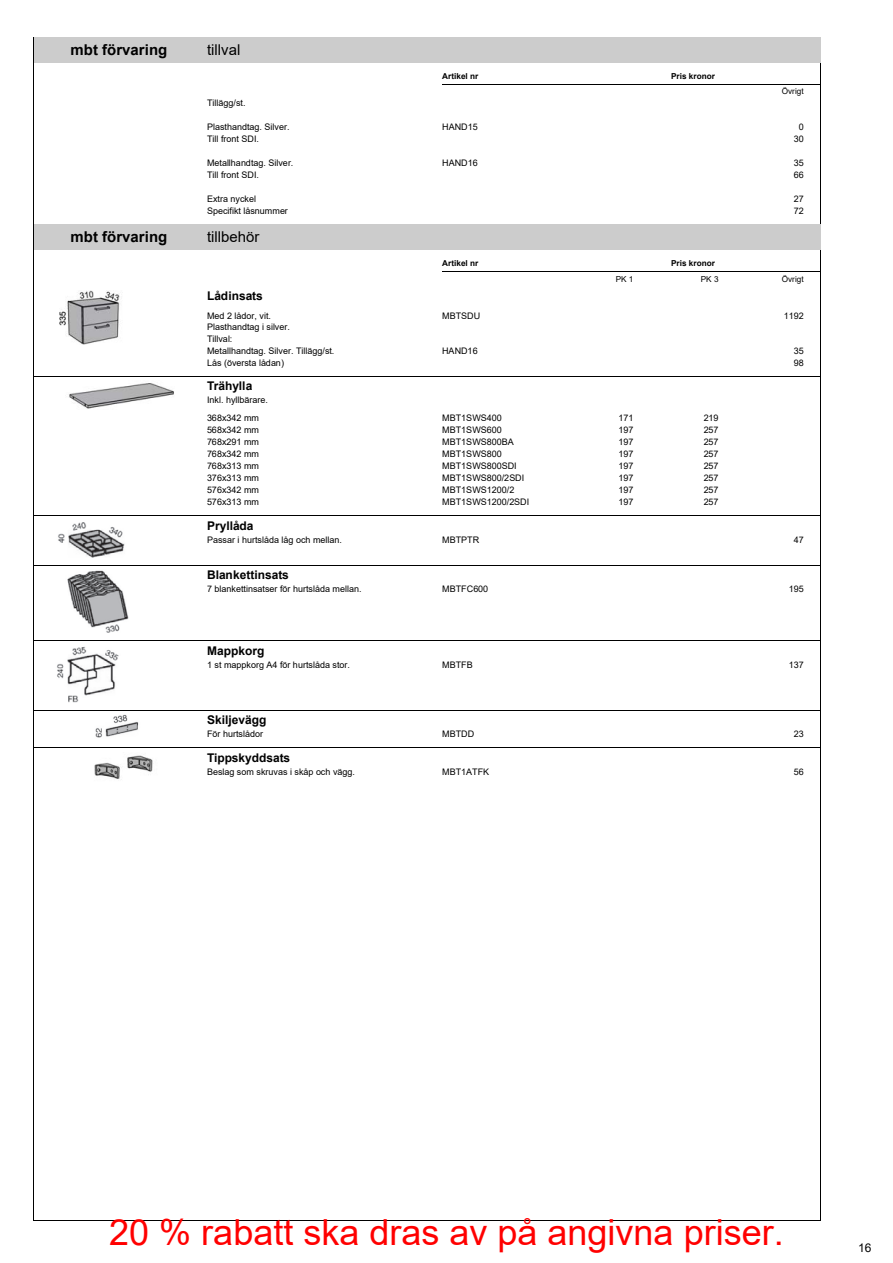
<style>
.page{position:relative;width:893px;height:1263px;background:#fff}
.page>*{position:absolute;margin:0;border:0;box-sizing:border-box;transform-origin:0 0}
.t1{font:36px "Arial";color:#f00}
.t2{font:700 15px "Arial";color:#000}
.t3{font:15px "Arial";color:#000}
.t4{font:700 12px "Arial";color:#000}
.t5{font:12px "Arial";color:#000}
.t6{font:9px/10.5px "Arial";color:#000}
.t7{font:700 8.25px "Arial";letter-spacing:.005em;color:#000}
.t8{font:8.25px "Arial";letter-spacing:.005em;color:#000}
</style>
<div class="page">
<hr style="left:820px;top:26px;width:1px;height:1195px;background:#000">
<hr style="left:34px;top:1220px;width:787px;height:1px;background:#000">
<hr style="left:34px;top:25px;width:1px;height:1195px;background:#000">
<hr style="left:20px;top:36px;width:821px;height:1px;background:#fff">
<div style="left:34px;top:37px;width:170px;height:26px;background:#ccc"></div>
<div style="left:204px;top:37px;width:617px;height:26px;background:#ccc"></div>
<div style="left:34px;top:225px;width:170px;height:25px;background:#ccc"></div>
<div style="left:204px;top:225px;width:617px;height:25px;background:#ccc"></div>
<hr style="left:442px;top:84px;width:379px;height:1px;background:#000">
<hr style="left:442px;top:272px;width:379px;height:1px;background:#000">
<hr style="left:34px;top:376px;width:787px;height:1px;background:#000">
<hr style="left:34px;top:515px;width:787px;height:1px;background:#000">
<hr style="left:34px;top:565px;width:787px;height:1px;background:#000">
<hr style="left:34px;top:641px;width:787px;height:1px;background:#000">
<hr style="left:34px;top:710px;width:787px;height:1px;background:#000">
<hr style="left:34px;top:748px;width:787px;height:1px;background:#000">
<img style="left:59px;top:291px;width:61px;height:54px">
<img style="left:69px;top:383px;width:105px;height:26px">
<img style="left:58px;top:522px;width:67px;height:36px">
<img style="left:67px;top:570px;width:62px;height:63px">
<img style="left:57px;top:646px;width:62px;height:56px">
<img style="left:95px;top:715px;width:44px;height:23px">
<img style="left:94px;top:755px;width:59px;height:24px">
<h2 class="t2" style="left:71px;top:41px;width:98px">mbt förvaring</h2>
<h2 class="t3" style="left:207px;top:41px;width:35px">tillval</h2>
<p class="t7" style="left:442px;top:71px;width:38px">Artikel nr</p>
<p class="t7" style="left:671px;top:71px;width:45px">Pris kronor</p>
<p class="t8" style="left:782px;top:87px;width:23px">Övrigt</p>
<p class="t6" style="left:207px;top:98px;width:40px">Tillägg/st.</p>
<p class="t6" style="left:207px;top:122px;width:84px">Plasthandtag. Silver.</p>
<p class="t6" style="left:442px;top:122px;width:37px">HAND15</p>
<p class="t6" style="left:799px;top:122px;width:7px">0</p>
<p class="t6" style="left:207px;top:134px;width:54px">Till front SDI.</p>
<p class="t6" style="left:794px;top:134px;width:12px">30</p>
<p class="t6" style="left:207px;top:158px;width:88px">Metallhandtag. Silver.</p>
<p class="t6" style="left:442px;top:158px;width:37px">HAND16</p>
<p class="t6" style="left:794px;top:158px;width:12px">35</p>
<p class="t6" style="left:207px;top:170px;width:54px">Till front SDI.</p>
<p class="t6" style="left:794px;top:170px;width:12px">66</p>
<p class="t6" style="left:207px;top:194px;width:50px">Extra nyckel</p>
<p class="t6" style="left:794px;top:194px;width:12px">27</p>
<p class="t6" style="left:207px;top:206px;width:82px">Specifikt låsnummer</p>
<p class="t6" style="left:794px;top:206px;width:12px">72</p>
<h2 class="t2" style="left:71px;top:229px;width:98px">mbt förvaring</h2>
<h2 class="t3" style="left:207px;top:229px;width:54px">tillbehör</h2>
<p class="t7" style="left:442px;top:259px;width:38px">Artikel nr</p>
<p class="t7" style="left:671px;top:259px;width:45px">Pris kronor</p>
<p class="t8" style="left:616px;top:274px;width:19px">PK 1</p>
<p class="t8" style="left:701px;top:274px;width:19px">PK 3</p>
<p class="t8" style="left:782px;top:274px;width:23px">Övrigt</p>
<h3 class="t4" style="left:207px;top:289px;width:57px">Lådinsats</h3>
<p class="t6" style="left:207px;top:311px;width:84px">Med 2 lådor, vit.<br>Plasthandtag i silver.</p>
<p class="t6" style="left:442px;top:311px;width:39px">MBTSDU</p>
<p class="t6" style="left:784px;top:311px;width:22px">1192</p>
<p class="t6" style="left:207px;top:332px;width:129px;line-height:12px">Tillval:<br>Metallhandtag. Silver. Tillägg/st.</p>
<p class="t6" style="left:442px;top:345px;width:37px">HAND16</p>
<p class="t6" style="left:794px;top:345px;width:12px">35</p>
<p class="t6" style="left:207px;top:357px;width:78px">Lås (översta lådan)</p>
<p class="t6" style="left:794px;top:357px;width:12px">98</p>
<h3 class="t4" style="left:207px;top:379px;width:47px">Trähylla</h3>
<p class="t6" style="left:207px;top:391px;width:62px;line-height:18px">Inkl. hyllbärare.<br>368x342 mm</p>
<p class="t6" style="left:442px;top:413px;width:61px">MBT1SWS400</p>
<p class="t6" style="left:619px;top:413px;width:16px">171</p>
<p class="t6" style="left:704px;top:413px;width:16px">219</p>
<p class="t6" style="left:207px;top:425px;width:53px">568x342 mm</p>
<p class="t6" style="left:442px;top:425px;width:61px">MBT1SWS600</p>
<p class="t6" style="left:619px;top:425px;width:16px">197</p>
<p class="t6" style="left:704px;top:425px;width:16px">257</p>
<p class="t6" style="left:207px;top:437px;width:53px">768x291 mm</p>
<p class="t6" style="left:442px;top:437px;width:73px">MBT1SWS800BA</p>
<p class="t6" style="left:618px;top:437px;width:16px">197</p>
<p class="t6" style="left:704px;top:437px;width:16px">257</p>
<p class="t6" style="left:207px;top:449px;width:53px">768x342 mm</p>
<p class="t6" style="left:442px;top:449px;width:61px">MBT1SWS800</p>
<p class="t6" style="left:619px;top:449px;width:16px">197</p>
<p class="t6" style="left:704px;top:449px;width:16px">257</p>
<p class="t6" style="left:207px;top:461px;width:53px">768x313 mm</p>
<p class="t6" style="left:442px;top:461px;width:76px">MBT1SWS800SDI</p>
<p class="t6" style="left:618px;top:461px;width:16px">197</p>
<p class="t6" style="left:704px;top:461px;width:16px">257</p>
<p class="t6" style="left:207px;top:473px;width:53px">376x313 mm</p>
<p class="t6" style="left:442px;top:473px;width:83px">MBT1SWS800/2SDI</p>
<p class="t6" style="left:618px;top:473px;width:16px">197</p>
<p class="t6" style="left:704px;top:473px;width:16px">257</p>
<p class="t6" style="left:207px;top:485px;width:53px">576x342 mm</p>
<p class="t6" style="left:442px;top:485px;width:74px">MBT1SWS1200/2</p>
<p class="t6" style="left:618px;top:485px;width:16px">197</p>
<p class="t6" style="left:704px;top:485px;width:16px">257</p>
<p class="t6" style="left:207px;top:497px;width:53px">576x313 mm</p>
<p class="t6" style="left:442px;top:497px;width:89px">MBT1SWS1200/2SDI</p>
<p class="t6" style="left:619px;top:497px;width:16px">197</p>
<p class="t6" style="left:704px;top:497px;width:16px">257</p>
<h3 class="t4" style="left:207px;top:519px;width:48px">Pryllåda</h3>
<p class="t6" style="left:207px;top:534px;width:136px">Passar i hurtslåda låg och mellan.</p>
<p class="t6" style="left:442px;top:534px;width:39px">MBTPTR</p>
<p class="t6" style="left:794px;top:534px;width:12px">47</p>
<h3 class="t4" style="left:207px;top:569px;width:83px">Blankettinsats</h3>
<p class="t6" style="left:207px;top:584px;width:156px">7 blankettinsatser för hurtslåda mellan.</p>
<p class="t6" style="left:442px;top:584px;width:48px">MBTFC600</p>
<p class="t6" style="left:789px;top:584px;width:16px">195</p>
<h3 class="t4" style="left:207px;top:644px;width:59px">Mappkorg</h3>
<p class="t6" style="left:207px;top:659px;width:145px">1 st mappkorg A4 för hurtslåda stor.</p>
<p class="t6" style="left:442px;top:659px;width:32px">MBTFB</p>
<p class="t6" style="left:789px;top:659px;width:16px">137</p>
<h3 class="t4" style="left:207px;top:713px;width:61px">Skiljevägg</h3>
<p class="t6" style="left:207px;top:729px;width:57px">För hurtslådor</p>
<p class="t6" style="left:442px;top:729px;width:33px">MBTDD</p>
<p class="t6" style="left:794px;top:729px;width:12px">23</p>
<h3 class="t4" style="left:207px;top:751px;width:85px">Tippskyddsats</h3>
<p class="t6" style="left:207px;top:766px;width:149px">Beslag som skruvas i skåp och vägg.</p>
<p class="t6" style="left:442px;top:766px;width:49px">MBT1ATFK</p>
<p class="t6" style="left:794px;top:766px;width:12px">56</p>
<h1 class="t1" style="left:109px;top:1207px;width:676px">20 % rabatt ska dras av på angivna priser.</h1>
<h3 class="t5" style="left:858px;top:1240px;width:15px">16</h3>
</div>
